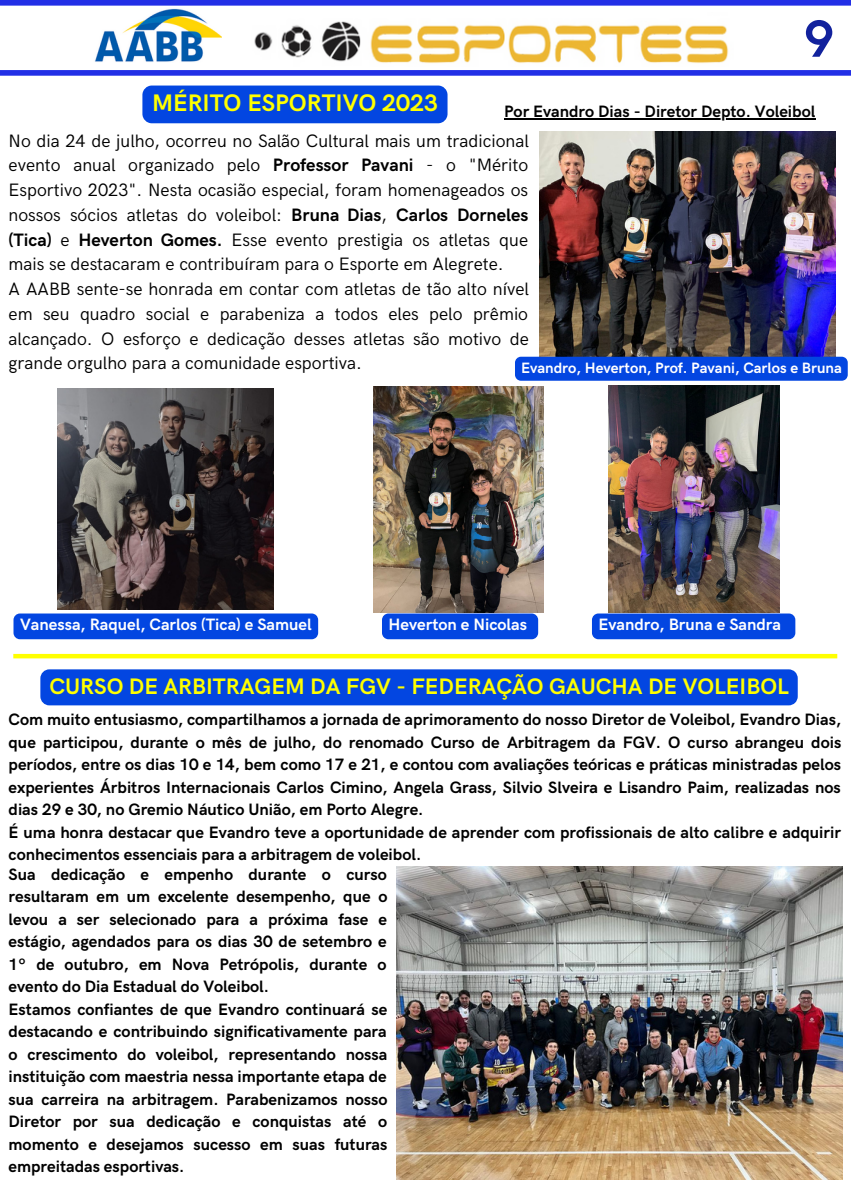
<style>
.page{position:relative;width:851px;height:1191px;background:#fff}
.page>*{position:absolute;margin:0;border:0;box-sizing:border-box;transform-origin:0 0}
.t1{font:700 52.5px "HK Grotesk";color:#12229d}
.t2{font:700 24px "HK Grotesk";color:#ff0}
.t3{font:700 22.5px "HK Grotesk";color:#ff0}
.t4{font:18px/24.8px "HK Grotesk";color:#000;text-align:justify}
.t5{font:700 16.5px/22.5px "HK Grotesk";color:#000;text-align:justify}
.t6{font:700 16.5px "HK Grotesk";color:#fff}
.t7{font:700 15px "HK Grotesk";color:#fff}
.s1{font-weight:700}
</style>
<div class="page">
<img style="left:396px;top:1179px;width:370px;height:1px">
<img style="left:254px;top:21px;width:475px;height:43px">
<div style="left:0;top:70px;width:850px;height:6px;background:#222fe6"></div>
<img style="left:95px;top:8px;width:126px;height:54px">
<div style="left:0;top:0;width:850px;height:6px;background:#222fe6"></div>
<img style="left:539px;top:131px;width:296px;height:226px">
<img style="left:396px;top:866px;width:446px;height:313px">
<img style="left:374px;top:386px;width:170px;height:226px">
<img style="left:608px;top:385px;width:171px;height:227px">
<img style="left:58px;top:388px;width:216px;height:221px">
<div style="left:142px;top:85px;width:305px;height:38px;background:#0346e1;border-radius:9px"></div>
<hr style="left:504px;top:118px;width:311px;height:2px;background:#000">
<div style="left:515px;top:357px;width:332px;height:24px;background:#0346e1"></div>
<div style="left:40px;top:669px;width:757px;height:36px;background:#0346e1"></div>
<div style="left:13px;top:613px;width:305px;height:26px;background:#0346e1"></div>
<div style="left:382px;top:613px;width:156px;height:26px;background:#0346e1;border-radius:6px"></div>
<div style="left:592px;top:613px;width:203px;height:26px;background:#0346e1;border-radius:6px"></div>
<hr style="left:13px;top:654px;width:824px;height:4px;background:#ff0">
<p class="t1" style="left:803px;top:9px;width:32px">9</p>
<p class="t2" style="left:152px;top:89px;width:287px">MÉRITO ESPORTIVO 2023</p>
<p class="t5" style="left:504px;top:101px;width:313px">Por Evandro Dias - Diretor Depto. Voleibol</p>
<p class="t4" style="left:9px;top:129px;width:522px">No dia 24 de julho, ocorreu no Salão Cultural mais um tradicional evento anual organizado pelo <span class="s1">Professor Pavani</span> - o "Mérito Esportivo 2023". Nesta ocasião especial, foram homenageados os nossos sócios atletas do voleibol: <span class="s1">Bruna Dias</span>, <span class="s1">Carlos Dorneles (Tica)</span> e <span class="s1">Heverton Gomes.</span> Esse evento prestigia os atletas que mais se destacaram e contribuíram para o Esporte em Alegrete.</p>
<p class="t4" style="left:9px;top:277px;width:522px">A AABB sente-se honrada em contar com atletas de tão alto nível em seu quadro social e parabeniza a todos eles pelo prêmio alcançado. O esforço e dedicação desses atletas são motivo de grande orgulho para a comunidade esportiva.</p>
<p class="t7" style="left:521px;top:360px;width:322px">Evandro, Heverton, Prof. Pavani, Carlos e Bruna</p>
<p class="t6" style="left:20px;top:615px;width:293px">Vanessa, Raquel, Carlos (Tica) e Samuel</p>
<p class="t6" style="left:388px;top:615px;width:140px">Heverton e Nicolas</p>
<p class="t6" style="left:598px;top:615px;width:184px">Evandro, Bruna e Sandra</p>
<p class="t3" style="left:49px;top:673px;width:740px">CURSO DE ARBITRAGEM DA FGV - FEDERAÇÃO GAUCHA DE VOLEIBOL</p>
<p class="t5" style="left:9px;top:709px;width:834px">Com muito entusiasmo, compartilhamos a jornada de aprimoramento do nosso Diretor de Voleibol, Evandro Dias, que participou, durante o mês de julho, do renomado Curso de Arbitragem da FGV. O curso abrangeu dois períodos, entre os dias 10 e 14, bem como 17 e 21, e contou com avaliações teóricas e práticas ministradas pelos experientes Árbitros Internacionais Carlos Cimino, Angela Grass, Silvio Slveira e Lisandro Paim, realizadas nos dias 29 e 30, no Gremio Náutico União, em Porto Alegre.</p>
<p class="t5" style="left:9px;top:821px;width:833px">É uma honra destacar que Evandro teve a oportunidade de aprender com profissionais de alto calibre e adquirir conhecimentos essenciais para a arbitragem de voleibol.</p>
<p class="t5" style="left:9px;top:863px;width:380px">Sua dedicação e empenho durante o curso resultaram em um excelente desempenho, que o levou a ser selecionado para a próxima fase e estágio, agendados para os dias 30 de setembro e 1º de outubro, em Nova Petrópolis, durante o evento do Dia Estadual do Voleibol.</p>
<p class="t5" style="left:9px;top:998px;width:380px">Estamos confiantes de que Evandro continuará se destacando e contribuindo significativamente para o crescimento do voleibol, representando nossa instituição com maestria nessa importante etapa de sua carreira na arbitragem. Parabenizamos nosso Diretor por sua dedicação e conquistas até o momento e desejamos sucesso em suas futuras empreitadas esportivas.</p>
</div>
